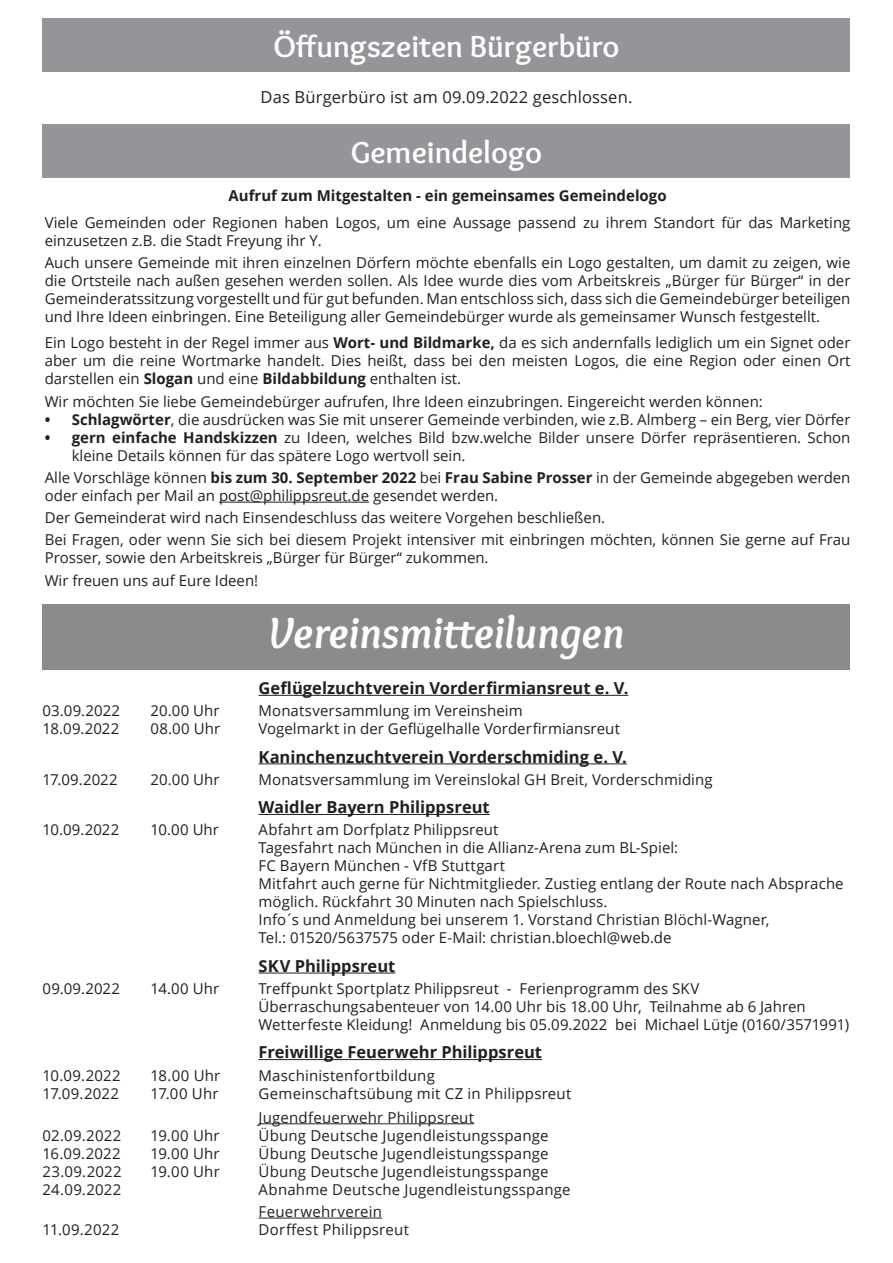
<style>
.page{position:relative;width:893px;height:1263px;background:#fff}
.page>*{position:absolute;margin:0;border:0;box-sizing:border-box;transform-origin:0 0}
.t1{font:italic 700 45px "Overlock";color:#fff}
.t2{font:700 31.5px "Overlock";color:#fff}
.t3{font:700 16.5px "Open Sans";color:#231f20}
.t4{font:16.5px "Open Sans";letter-spacing:.01em;color:#231f20}
.t5{font:15px/18px "Open Sans";color:#231f20}
.t6{font:700 15px "Open Sans";color:#231f20}
.s1{font-weight:700}
</style>
<div class="page">
<div style="left:43px;top:18px;width:807px;height:53px;background:#939598"></div>
<hr style="left:219px;top:502px;width:150px;height:1px;background:#231f20">
<div style="left:43px;top:124px;width:807px;height:54px;background:#939598"></div>
<div style="left:43px;top:604px;width:807px;height:66px;background:#8a8b8c"></div>
<hr style="left:259px;top:695px;width:369px;height:1px;background:#231f20">
<hr style="left:259px;top:763px;width:368px;height:1px;background:#231f20">
<hr style="left:259px;top:814px;width:231px;height:1px;background:#231f20">
<hr style="left:259px;top:973px;width:136px;height:1px;background:#231f20">
<hr style="left:259px;top:1059px;width:283px;height:1px;background:#231f20">
<hr style="left:259px;top:1123px;width:215px;height:1px;background:#231f20">
<hr style="left:259px;top:1218px;width:123px;height:1px;background:#231f20">
<h2 class="t2" style="left:274px;top:28px;width:347px">Öffungszeiten Bürgerbüro</h2>
<p class="t4" style="left:261px;top:85px;width:373px">Das Bürgerbüro ist am 09.09.2022 geschlossen.</p>
<h2 class="t2" style="left:351px;top:134px;width:193px">Gemeindelogo</h2>
<p class="t6" style="left:229px;top:185px;width:439px">Aufruf zum Mitgestalten - ein gemeinsames Gemeindelogo</p>
<p class="t5" style="left:45px;top:213px;width:807px">Viele Gemeinden oder Regionen haben Logos, um eine Aussage passend zu ihrem Standort für das Marketing einzusetzen z.B. die Stadt Freyung ihr Y.</p>
<p class="t5" style="left:45px;top:253px;width:807px;text-align:justify">Auch unsere Gemeinde mit ihren einzelnen Dörfern möchte ebenfalls ein Logo gestalten, um damit zu zeigen, wie die Ortsteile nach außen gesehen werden sollen. Als Idee wurde dies vom Arbeitskreis „Bürger für Bürger“ in der Gemeinderatssitzung vorgestellt und für gut befunden. Man entschloss sich, dass sich die Gemeindebürger beteiligen und Ihre Ideen einbringen. Eine Beteiligung aller Gemeindebürger wurde als gemeinsamer Wunsch festgestellt.</p>
<p class="t5" style="left:45px;top:334px;width:807px;text-align:justify">Ein Logo besteht in der Regel immer aus <span class="s1">Wort- und Bildmarke,</span> da es sich andernfalls lediglich um ein Signet oder aber um die reine Wortmarke handelt. Dies heißt, dass bei den meisten Logos, die eine Region oder einen Ort darstellen ein <span class="s1">Slogan</span> und eine <span class="s1">Bildabbildung</span> enthalten ist.</p>
<p class="t5" style="left:45px;top:392px;width:720px">Wir möchten Sie liebe Gemeindebürger aufrufen, Ihre Ideen einzubringen. Eingereicht werden können:</p>
<p class="t5" style="left:45px;top:410px;width:807px"><span class="s1">• Schlagwörter</span>, die ausdrücken was Sie mit unserer Gemeinde verbinden, wie z.B. Almberg – ein Berg, vier Dörfer</p>
<p class="t5" style="left:72px;top:428px;width:780px;text-indent:-27px"><span class="s1">• gern einfache Handskizzen</span> zu Ideen, welches Bild bzw.welche Bilder unsere Dörfer repräsentieren. Schon kleine Details können für das spätere Logo wertvoll sein.</p>
<p class="t5" style="left:45px;top:468px;width:807px">Alle Vorschläge können <span class="s1">bis zum 30. September 2022</span> bei <span class="s1">Frau Sabine Prosser</span> in der Gemeinde abgegeben werden oder einfach per Mail an post@philippsreut.de gesendet werden.</p>
<p class="t5" style="left:45px;top:506px;width:807px;line-height:22.2px">Der Gemeinderat wird nach Einsendeschluss das weitere Vorgehen beschließen.<br>Bei Fragen, oder wenn Sie sich bei diesem Projekt intensiver mit einbringen möchten, können Sie gerne auf Frau</p>
<p class="t5" style="left:45px;top:546px;width:445px;line-height:22.2px">Prosser, sowie den Arbeitskreis „Bürger für Bürger“ zukommen.<br>Wir freuen uns auf Eure Ideen!</p>
<h1 class="t1" style="left:268px;top:607px;width:358px">Vereinsmitteilungen</h1>
<p class="t3" style="left:259px;top:676px;width:371px">Geflügelzuchtverein Vorderfirmiansreut e. V.</p>
<p class="t5" style="left:43px;top:701px;width:79px">03.09.2022</p>
<p class="t5" style="left:151px;top:701px;width:71px">20.00 Uhr</p>
<p class="t5" style="left:259px;top:701px;width:266px">Monatsversammlung im Vereinsheim</p>
<p class="t5" style="left:43px;top:719px;width:78px">18.09.2022</p>
<p class="t5" style="left:151px;top:719px;width:71px">08.00 Uhr</p>
<p class="t5" style="left:259px;top:719px;width:363px">Vogelmarkt in der Geflügelhalle Vorderfirmiansreut</p>
<p class="t3" style="left:259px;top:745px;width:370px">Kaninchenzuchtverein Vorderschmiding e. V.</p>
<p class="t5" style="left:43px;top:770px;width:77px">17.09.2022</p>
<p class="t5" style="left:151px;top:770px;width:71px">20.00 Uhr</p>
<p class="t5" style="left:259px;top:770px;width:456px">Monatsversammlung im Vereinslokal GH Breit, Vorderschmiding</p>
<p class="t3" style="left:259px;top:795px;width:233px">Waidler Bayern Philippsreut</p>
<p class="t5" style="left:43px;top:821px;width:78px">10.09.2022</p>
<p class="t5" style="left:151px;top:821px;width:70px">10.00 Uhr</p>
<p class="t5" style="left:259px;top:821px;width:587px">Abfahrt am Dorfplatz Philippsreut<br>Tagesfahrt nach München in die Allianz-Arena zum BL-Spiel:<br>FC Bayern München - VfB Stuttgart<br>Mitfahrt auch gerne für Nichtmitglieder. Zustieg entlang der Route nach Absprache möglich. Rückfahrt 30 Minuten nach Spielschluss.<br>Info´s und Anmeldung bei unserem 1. Vorstand Christian Blöchl-Wagner,<br>Tel.: 01520/5637575 oder E-Mail: christian.bloechl@web.de</p>
<p class="t3" style="left:259px;top:954px;width:138px">SKV Philippsreut</p>
<p class="t5" style="left:43px;top:979px;width:79px">09.09.2022</p>
<p class="t5" style="left:151px;top:979px;width:70px">14.00 Uhr</p>
<p class="t5" style="left:259px;top:979px;width:592px">Treffpunkt Sportplatz Philippsreut - Ferienprogramm des SKV<br>Überraschungsabenteuer von 14.00 Uhr bis 18.00 Uhr, Teilnahme ab 6 Jahren<br>Wetterfeste Kleidung! Anmeldung bis 05.09.2022 bei Michael Lütje (0160/3571991)</p>
<p class="t3" style="left:259px;top:1041px;width:285px">Freiwillige Feuerwehr Philippsreut</p>
<p class="t5" style="left:43px;top:1066px;width:80px">10.09.2022</p>
<p class="t5" style="left:151px;top:1066px;width:71px">18.00 Uhr</p>
<p class="t5" style="left:259px;top:1066px;width:178px">Maschinistenfortbildung</p>
<p class="t5" style="left:43px;top:1084px;width:78px">17.09.2022</p>
<p class="t5" style="left:151px;top:1084px;width:70px">17.00 Uhr</p>
<p class="t5" style="left:259px;top:1081px;width:314px;line-height:24px">Gemeinschaftsübung mit CZ in Philippsreut<br>Jugendfeuerwehr Philippsreut</p>
<p class="t5" style="left:43px;top:1126px;width:80px">02.09.2022</p>
<p class="t5" style="left:151px;top:1126px;width:71px">19.00 Uhr</p>
<p class="t5" style="left:259px;top:1126px;width:292px">Übung Deutsche Jugendleistungsspange</p>
<p class="t5" style="left:43px;top:1144px;width:80px">16.09.2022</p>
<p class="t5" style="left:151px;top:1144px;width:71px">19.00 Uhr</p>
<p class="t5" style="left:259px;top:1144px;width:292px">Übung Deutsche Jugendleistungsspange</p>
<p class="t5" style="left:43px;top:1162px;width:81px">23.09.2022</p>
<p class="t5" style="left:151px;top:1162px;width:71px">19.00 Uhr</p>
<p class="t5" style="left:259px;top:1162px;width:292px">Übung Deutsche Jugendleistungsspange</p>
<p class="t5" style="left:43px;top:1180px;width:80px">24.09.2022</p>
<p class="t5" style="left:259px;top:1178px;width:313px;line-height:22.2px">Abnahme Deutsche Jugendleistungsspange<br>Feuerwehrverein</p>
<p class="t5" style="left:43px;top:1220px;width:78px">11.09.2022</p>
<p class="t5" style="left:259px;top:1220px;width:152px">Dorffest Philippsreut</p>
</div>
